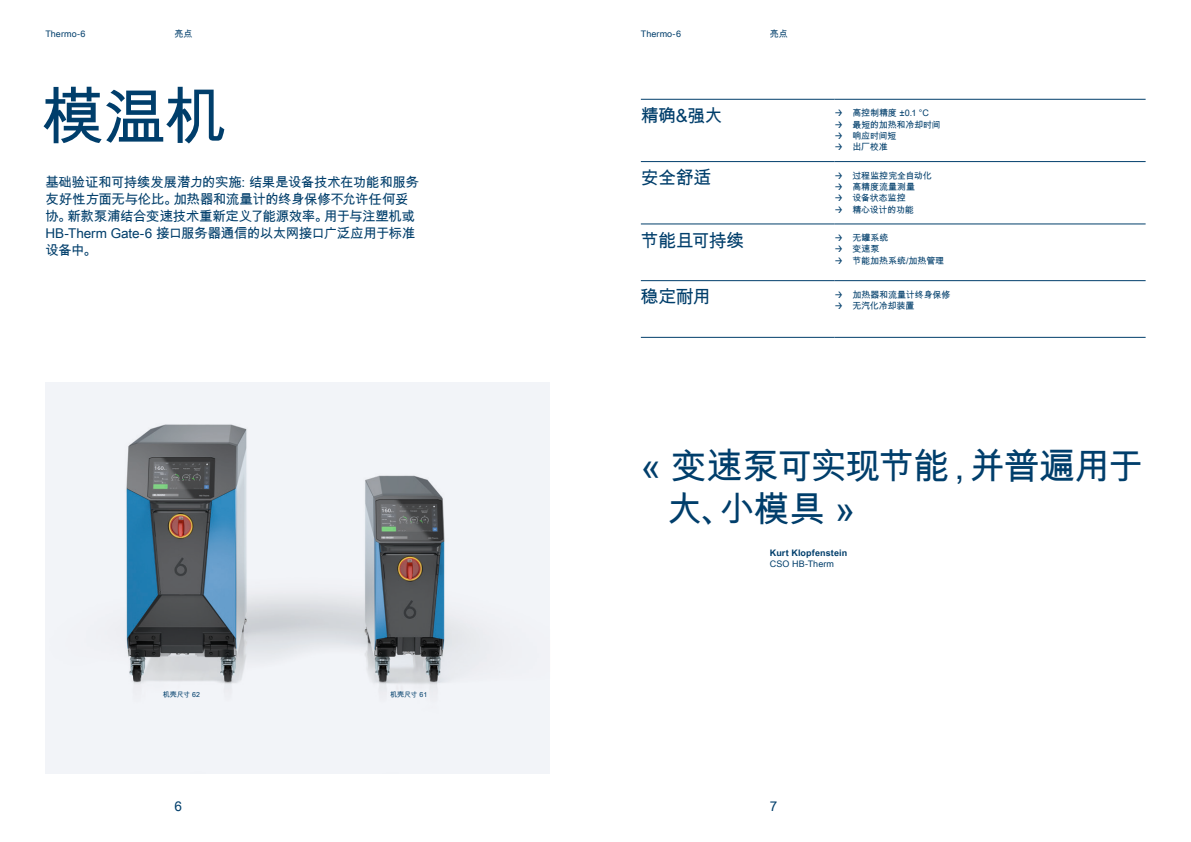
<style>
.page{position:relative;width:1191px;height:842px;background:#fff}
.page>*{position:absolute;margin:0;border:0;box-sizing:border-box;transform-origin:0 0}
.t1{font:63px "Arial Unicode MS";color:#003e6b}
.t2{font:36px/42.5px "Arial Unicode MS";letter-spacing:-.035em;color:#003e6b}
.t3{font:18px "Arial Unicode MS";letter-spacing:-.03em;color:#003e6b}
.t4{font:13.5px/17px "Arial Unicode MS";letter-spacing:-.03em;color:#003e6b}
.t5{font:9px "Arial Unicode MS";letter-spacing:-.005em;color:#003e6b}
.t6{font:700 9px "Arial Unicode MS";letter-spacing:.015em;color:#003e6b}
.t7{font:9px "Arial Unicode MS";letter-spacing:-.025em;color:#003e6b}
.t8{font:7px "Arial Unicode MS";letter-spacing:-.01em;color:#003e6b}
.s1{font-family:"Helvetica Now Display";font-weight:500}
</style>
<div class="page">
<div style="left:45px;top:383px;width:505px;height:391px;background:#f2f4f8"></div>
<img style="left:126px;top:424px;width:350px;height:265px">
<hr style="left:641px;top:99px;width:193px;height:1px;background:#003e6b">
<hr style="left:834px;top:99px;width:311px;height:1px;background:#003e6b">
<hr style="left:641px;top:161px;width:193px;height:1px;background:#003e6b">
<hr style="left:834px;top:161px;width:311px;height:1px;background:#003e6b">
<hr style="left:641px;top:224px;width:193px;height:1px;background:#003e6b">
<hr style="left:834px;top:224px;width:311px;height:1px;background:#003e6b">
<hr style="left:641px;top:280px;width:193px;height:1px;background:#003e6b">
<hr style="left:834px;top:280px;width:311px;height:1px;background:#003e6b">
<hr style="left:641px;top:337px;width:193px;height:1px;background:#003e6b">
<hr style="left:834px;top:337px;width:311px;height:1px;background:#003e6b">
<p class="t5" style="left:45px;top:27px;width:42px">Thermo-6</p>
<p class="t5" style="left:174px;top:27px;width:19px">亮点</p>
<p class="t5" style="left:641px;top:27px;width:42px">Thermo-6</p>
<p class="t5" style="left:770px;top:27px;width:19px">亮点</p>
<h1 class="t1" style="left:42px;top:71px;width:186px">模温机</h1>
<h3 class="t4" style="left:45px;top:174px;width:375px">基础验证和可持续发展潜力的实施: 结果是设备技术在功能和服务友好性方面无与伦比。加热器和流量计的终身保修不允许任何妥协。新款泵浦结合变速技术重新定义了能源效率。用于与注塑机或<br>HB-Therm Gate-6 接口服务器通信的以太网接口广泛应用于标准设备中。</h3>
<p class="t8" style="left:163px;top:690px;width:39px">机壳尺寸 62</p>
<p class="t8" style="left:390px;top:690px;width:39px">机壳尺寸 61</p>
<h3 class="t3" style="left:641px;top:102px;width:83px">精确&amp;强大</h3>
<p class="t5" style="left:834px;top:107px;width:96px"><span class="s1">→</span> 高控制精度 ±0.1 °C</p>
<p class="t5" style="left:834px;top:118px;width:108px"><span class="s1">→</span> 最短的加热和冷却时间</p>
<p class="t5" style="left:834px;top:129px;width:64px"><span class="s1">→</span> 响应时间短</p>
<p class="t5" style="left:834px;top:141px;width:55px"><span class="s1">→</span> 出厂校准</p>
<h3 class="t3" style="left:641px;top:165px;width:72px">安全舒适</h3>
<p class="t5" style="left:834px;top:169px;width:99px"><span class="s1">→</span> 过程监控完全自动化</p>
<p class="t5" style="left:834px;top:180px;width:82px"><span class="s1">→</span> 高精度流量测量</p>
<p class="t5" style="left:834px;top:192px;width:73px"><span class="s1">→</span> 设备状态监控</p>
<p class="t7" style="left:834px;top:203px;width:81px"><span class="s1">→</span> 精心设计的功能</p>
<h3 class="t3" style="left:641px;top:227px;width:105px">节能且可持续</h3>
<p class="t5" style="left:834px;top:231px;width:56px"><span class="s1">→</span> 无罐系统</p>
<p class="t5" style="left:834px;top:243px;width:47px"><span class="s1">→</span> 变速泵</p>
<p class="t5" style="left:834px;top:254px;width:111px"><span class="s1">→</span> 节能加热系统/加热管理</p>
<h3 class="t3" style="left:641px;top:284px;width:72px">稳定耐用</h3>
<p class="t5" style="left:834px;top:288px;width:117px"><span class="s1">→</span> 加热器和流量计终身保修</p>
<p class="t5" style="left:834px;top:299px;width:81px"><span class="s1">→</span> 无汽化冷却装置</p>
<h2 class="t2" style="left:666px;top:444px;width:479px;text-indent:-26px">« 变速泵可实现节能，并普遍用于大、小模具 »</h2>
<p class="t6" style="left:770px;top:546px;width:79px">Kurt Klopfenstein</p>
<p class="t5" style="left:770px;top:557px;width:66px">CSO HB-Therm</p>
<h3 class="t4" style="left:174px;top:797px;width:9px">6</h3>
<h3 class="t4" style="left:770px;top:797px;width:9px">7</h3>
</div>
